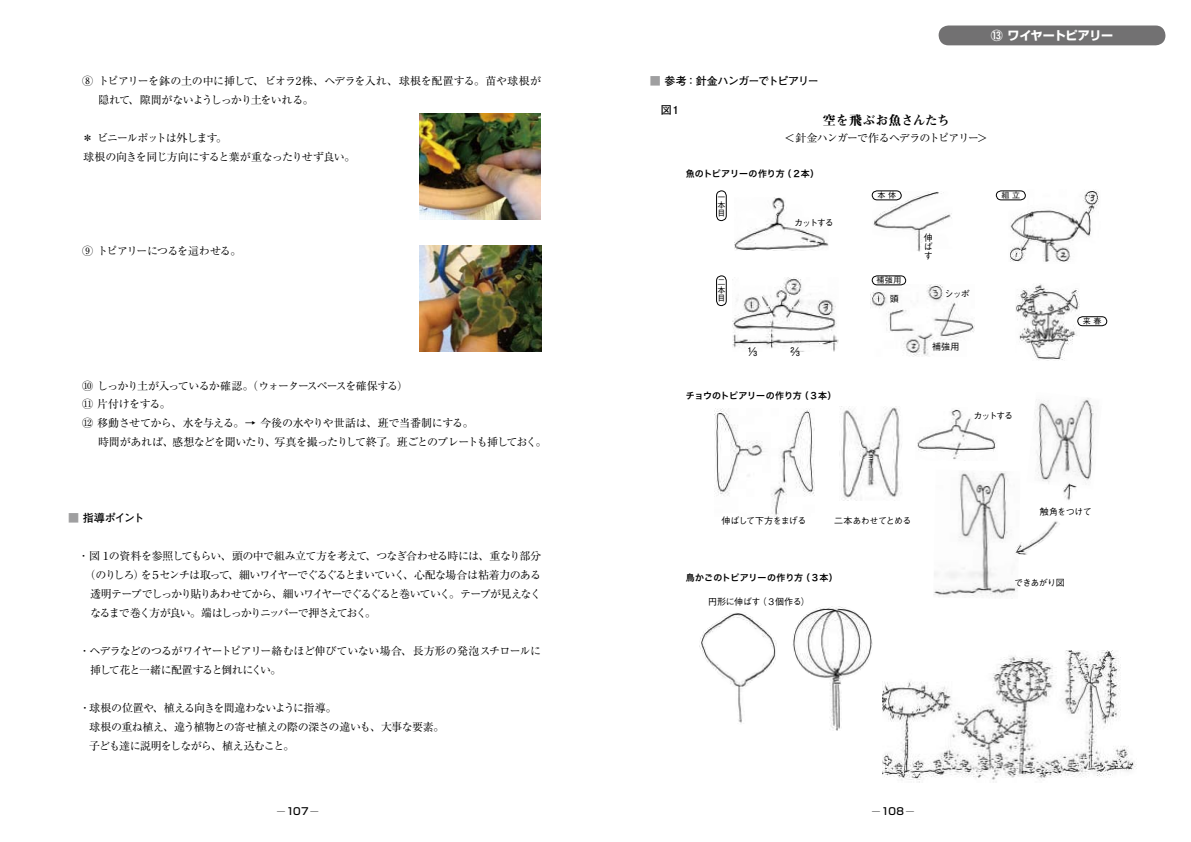
<style>
.page{position:relative;width:1191px;height:842px;background:#fff}
.page>*{position:absolute;margin:0;border:0;box-sizing:border-box;transform-origin:0 0}
.t1{font:13px "Midashi Min Pro MA31";color:#000}
.t2{font:700 12px "Shin Go Pro";letter-spacing:-.025em;color:#fff}
.t3{font:500 12px "Gothic BBB Pro";color:#000}
.t4{font:11px/19px "Ryumin Pro";letter-spacing:-.065em;color:#000}
.t5{font:11px "Ryumin Pro";letter-spacing:-.035em;color:#000}
.t6{font:11px/19px "Ryumin Pro";letter-spacing:-.045em;color:#000}
.t7{font:11px "Ryumin Pro";letter-spacing:-.1em;color:#000}
.t8{font:11px "Ryumin Pro";letter-spacing:-.105em;color:#000}
.t9{font:11px "Ryumin Pro";letter-spacing:-.085em;color:#000}
.t10{font:11px "Ryumin Pro";letter-spacing:-.12em;color:#000}
.t11{font:700 11px "Futo Go B101 Pro";letter-spacing:-.085em;color:#000}
.t12{font:500 9.9px "Shin Go Pro";letter-spacing:-.02em;color:#000;scale:.8 1}
.t13{font:500 9px/9px "Gothic BBB Pro";letter-spacing:-.065em;color:#000;text-align:justify}
.t14{font:9px "Hira Kaku Pro W6";letter-spacing:-.01em;color:#000}
.t15{font:500 9px "Gothic BBB Pro";letter-spacing:-.035em;color:#000}
.t16{font:500 8px/8px "Gothic BBB Pro";color:#000;text-align:justify}
.s1{font-family:"Hira Kaku Pro W6";font-weight:400}
.s2{color:#9f9fa0}
</style>
<div class="page">
<img style="left:734px;top:198px;width:95px;height:53px">
<img style="left:873px;top:191px;width:79px;height:60px">
<img style="left:732px;top:278px;width:106px;height:73px">
<img style="left:1009px;top:190px;width:90px;height:72px">
<img style="left:870px;top:285px;width:104px;height:72px">
<img style="left:1015px;top:284px;width:64px;height:76px">
<img style="left:714px;top:409px;width:100px;height:108px">
<img style="left:839px;top:406px;width:63px;height:94px">
<img style="left:917px;top:409px;width:79px;height:51px">
<img style="left:1035px;top:398px;width:59px;height:89px">
<img style="left:933px;top:471px;width:85px;height:126px">
<img style="left:699px;top:612px;width:77px;height:111px">
<img style="left:792px;top:606px;width:81px;height:125px">
<img style="left:882px;top:651px;width:255px;height:131px">
<img style="left:1014px;top:482px;width:62px;height:73px">
<div style="left:938px;top:26px;width:227px;height:19px;background:#727172;border-radius:10px"></div>
<img style="left:420px;top:113px;width:120px;height:106px">
<img style="left:420px;top:245px;width:121px;height:106px">
<div style="left:716px;top:191px;width:10px;height:30px;border:1px solid #000;border-radius:5px"></div>
<div style="left:716px;top:276px;width:10px;height:30px;border:1px solid #000;border-radius:5px"></div>
<svg style="left:872px;top:191px;width:29px;height:9px"></svg>
<svg style="left:872px;top:276px;width:34px;height:9px"></svg>
<svg style="left:996px;top:191px;width:29px;height:9px"></svg>
<svg style="left:1077px;top:316px;width:30px;height:10px"></svg>
<p class="t2" style="left:990px;top:26px;width:124px"><span class="s1">⑬</span> ワイヤートピアリー</p>
<p class="t5" style="left:82px;top:72px;width:460px">⑧ トピアリーを鉢の土の中に挿して、ビオラ2株、ヘデラを入れ、球根を配置する。苗や球根が</p>
<p class="t11" style="left:650px;top:72px;width:171px"><span class="s2">■</span> 参考：針金ハンガーでトピアリー</p>
<p class="t4" style="left:98px;top:89px;width:217px">隠れて、隙間がないようしっかり土をいれる。</p>
<p class="t11" style="left:661px;top:101px;width:22px">図１</p>
<p class="t1" style="left:823px;top:110px;width:129px">空を飛ぶお魚さんたち</p>
<p class="t4" style="left:784px;top:128px;width:204px">＜針金ハンガーで作るヘデラのトピアリー＞</p>
<p class="t14" style="left:686px;top:166px;width:135px">魚のトピアリーの作り方（２本）</p>
<p class="t16" style="left:717px;top:192px;width:9px">一本目</p>
<p class="t4" style="left:82px;top:127px;width:275px">＊ ビニールポットは外します。<br>球根の向きを同じ方向にすると葉が重なったりせず良い。</p>
<p class="t16" style="left:877px;top:190px;width:20px">本 体</p>
<p class="t4" style="left:82px;top:241px;width:161px">⑨ トピアリーにつるを這わせる。</p>
<p class="t16" style="left:717px;top:277px;width:9px">二本目</p>
<p class="t13" style="left:794px;top:217px;width:41px">カットする</p>
<p class="t16" style="left:876px;top:275px;width:26px">補強用</p>
<p class="t13" style="left:890px;top:293px;width:10px">頭</p>
<p class="t13" style="left:923px;top:232px;width:10px">伸ばす</p>
<p class="t13" style="left:944px;top:288px;width:27px">シッポ</p>
<p class="t16" style="left:1001px;top:190px;width:20px">組 立</p>
<p class="t3" style="left:747px;top:342px;width:11px">⅓</p>
<p class="t3" style="left:790px;top:342px;width:11px">⅔</p>
<p class="t13" style="left:932px;top:341px;width:29px">補強用</p>
<p class="t9" style="left:82px;top:377px;width:327px">⑩ しっかり土が入っているか確認。（ウォータースペースを確保する）</p>
<p class="t4" style="left:82px;top:394px;width:90px">⑪ 片付けをする。</p>
<p class="t5" style="left:82px;top:414px;width:393px">⑫ 移動させてから、水を与える。→ 今後の水やりや世話は、班で当番制にする。</p>
<p class="t4" style="left:98px;top:431px;width:450px">時間があれば、感想などを聞いたり、写真を撮ったりして終了。班ごとのプレートも挿しておく。</p>
<p class="t14" style="left:686px;top:388px;width:152px">チョウのトピアリーの作り方（３本）</p>
<p class="t13" style="left:973px;top:410px;width:41px">カットする</p>
<p class="t16" style="left:1083px;top:316px;width:20px">来 春</p>
<p class="t11" style="left:68px;top:509px;width:78px"><span class="s2">■</span> 指導ポイント</p>
<p class="t4" style="left:78px;top:545px;width:464px">・図１の資料を参照してもらい、頭の中で組み立て方を考えて、つなぎ合わせる時には、重なり部分</p>
<p class="t7" style="left:85px;top:566px;width:458px">（のりしろ）を５センチは取って、細いワイヤーでぐるぐるとまいていく、心配な場合は粘着力のある</p>
<p class="t8" style="left:90px;top:585px;width:452px">透明テープでしっかり貼りあわせてから、細いワイヤーでぐるぐると巻いていく。テープが見えなく</p>
<p class="t10" style="left:90px;top:604px;width:287px">なるまで巻く方が良い。端はしっかりニッパーで押さえておく。</p>
<p class="t6" style="left:90px;top:640px;width:452px;text-indent:-11px">・ヘデラなどのつるがワイヤートピアリー絡むほど伸びていない場合、長方形の発泡スチロールに挿して花と一緒に配置すると倒れにくい。</p>
<p class="t4" style="left:89px;top:697px;width:357px;text-indent:-10px">・球根の位置や、植える向きを間違わないように指導。<br>球根の重ね植え、違う植物との寄せ植えの際の深さの違いも、大事な要素。子ども達に説明をしながら、植え込むこと。</p>
<p class="t13" style="left:721px;top:514px;width:86px">伸ばして下方をまげる</p>
<p class="t13" style="left:834px;top:514px;width:79px">二本あわせてとめる</p>
<p class="t14" style="left:686px;top:569px;width:153px">鳥かごのトピアリーの作り方（３本）</p>
<p class="t15" style="left:708px;top:595px;width:103px">円形に伸ばす（３個作る）</p>
<p class="t12" style="left:277px;top:803px;width:53px">─107─</p>
<p class="t12" style="left:872px;top:803px;width:54px">─108 ─</p>
<p class="t13" style="left:1039px;top:505px;width:53px">触角をつけて</p>
<p class="t13" style="left:1014px;top:576px;width:52px">できあがり図</p>
</div>
